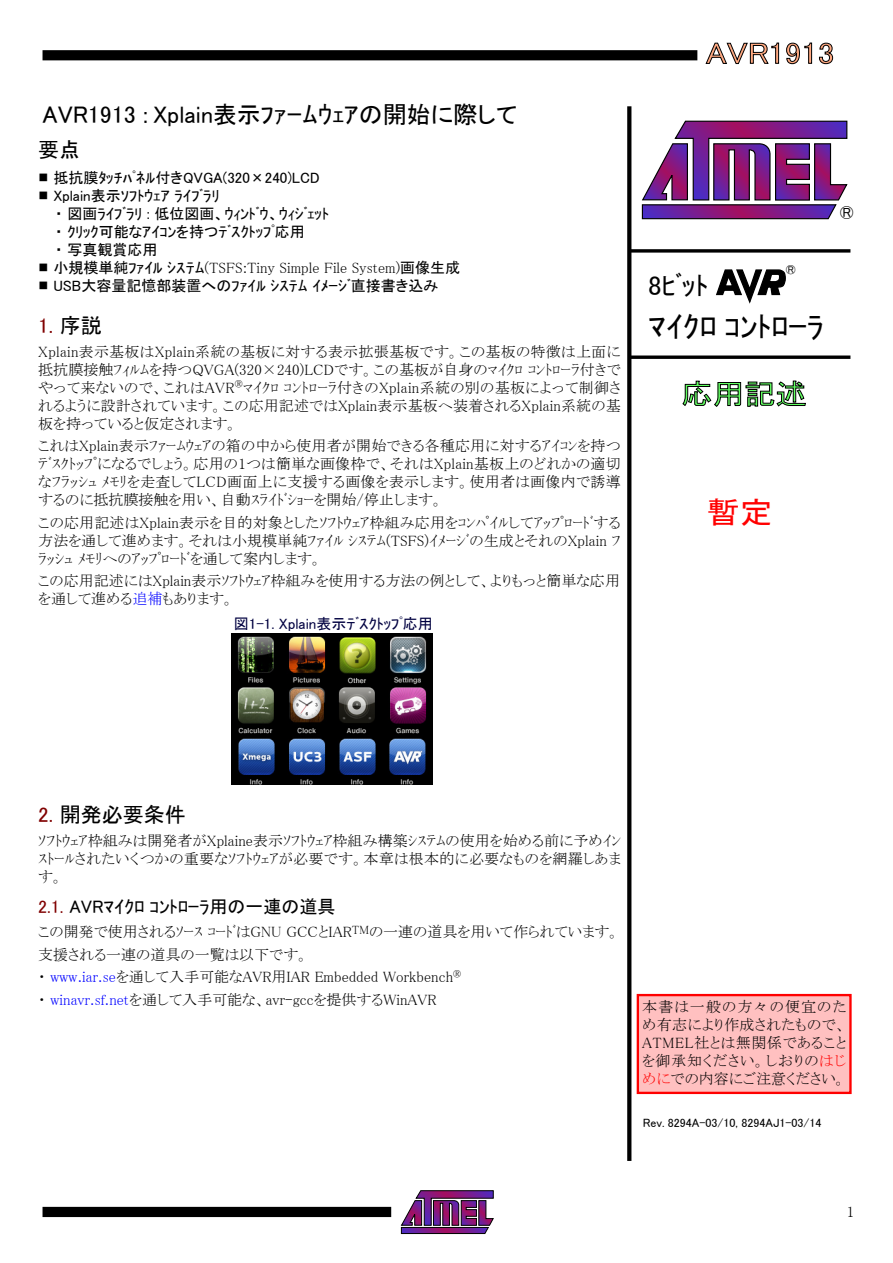
<style>
.page{position:relative;width:893px;height:1263px;background:#fff}
.page>*{position:absolute;margin:0;border:0;box-sizing:border-box;transform-origin:0 0}
.t1{font:30px "MS P Gothic";color:#000}
.t2{font:30px "MS P Gothic";color:#ffa880;scale:1.1 1}
.t3{font:30px "MS P Gothic";color:#f00;scale:1.1 1}
.t4{font:28.5px "MS P Gothic";color:#60ff60;scale:1.1 1}
.t5{font:27px "MS P Gothic";color:#000}
.t6{font:24px "MS P Gothic";color:#000}
.t7{font:21px "MS P Gothic";color:#000}
.t8{font:21px "MS P Gothic";color:#800000}
.t9{font:18px "MS P Gothic";color:#000}
.t10{font:15px/18px "MS P Mincho";color:#000;text-align:justify}
.t11{font:15px/18px "MS P Gothic";color:#000}
.t12{font:15px "MS P Gothic";color:#000040}
.t13{font:12px "MS P Gothic";color:#000}
.s1{font-size:10.5px}
.s2{font-family:"MS P Gothic";font-size:10.5px}
.s3{font-family:"MS P Gothic"}
.s4{color:#000}
.s5{color:#00f}
.s6{color:#800000}
.s7{color:#f00}
</style>
<div class="page">
<svg style="left:641px;top:120px;width:207px;height:100px"></svg>
<svg style="left:716px;top:269px;width:70px;height:35px"></svg>
<svg style="left:631px;top:355px;width:219px;height:4px"></svg>
<svg style="left:631px;top:249px;width:219px;height:4px"></svg>
<svg style="left:627px;top:106px;width:4px;height:1055px;background:#0e0e0e"></svg>
<svg style="left:682px;top:381px;width:124px;height:26px"></svg>
<svg style="left:401px;top:1190px;width:93px;height:44px"></svg>
<div style="left:43px;top:1207px;width:348px;height:10px;background:#000"></div>
<div style="left:43px;top:50px;width:654px;height:10px;background:#000"></div>
<svg style="left:706px;top:43px;width:73px;height:21px"></svg>
<svg style="left:786px;top:43px;width:26px;height:21px"></svg>
<svg style="left:819px;top:43px;width:14px;height:21px"></svg>
<div style="left:638px;top:995px;width:212px;height:98px;background:#ffc0c0"></div>
<div style="left:637px;top:994px;width:215px;height:100px;border:2px solid #f00"></div>
<img style="left:231px;top:634px;width:201px;height:150px">
<h3 class="t6" style="left:43px;top:103px;width:477px">AVR1913 : Xplain表示ﾌｧｰﾑｳｪｱの開始に際して</h3>
<h3 class="t7" style="left:38px;top:139px;width:43px">要点</h3>
<p class="t11" style="left:38px;top:168px;width:283px"><span class="s1">■</span> 抵抗膜ﾀｯﾁﾊﾟﾈﾙ付きQVGA(320×240)LCD</p>
<p class="t11" style="left:55px;top:186px;width:275px;text-indent:-17px"><span class="s1">■</span> Xplain表示ｿﾌﾄｳｪｱ ﾗｲﾌﾞﾗﾘ<br>・ 図画ﾗｲﾌﾞﾗﾘ : 低位図画、ｳｨﾝﾄﾞｳ、ｳｨｼﾞｪｯﾄ・ ｸﾘｯｸ可能なｱｲｺﾝを持つﾃﾞｽｸﾄｯﾌﾟ応用<br>・ 写真観賞応用</p>
<p class="t10" style="left:38px;top:258px;width:424px"><span class="s2">■</span> <span class="s3">小規模単純ﾌｧｲﾙ ｼｽﾃﾑ</span>(TSFS:Tiny Simple File System)<span class="s3">画像生成</span></p>
<p class="t11" style="left:38px;top:276px;width:402px"><span class="s1">■</span> USB大容量記憶部装置へのﾌｧｲﾙ ｼｽﾃﾑ ｲﾒｰｼﾞ直接書き込み</p>
<h3 class="t8" style="left:38px;top:315px;width:65px">1. <span class="s4">序説</span></h3>
<p class="t10" style="left:38px;top:342px;width:584px">Xplain表示基板はXplain系統の基板に対する表示拡張基板です。この基板の特徴は上面に抵抗膜接触ﾌｨﾙﾑを持つQVGA(320×240)LCDです。この基板が自身のﾏｲｸﾛ ｺﾝﾄﾛｰﾗ付きでやって来ないので、これはAVR<sup>®</sup>ﾏｲｸﾛ ｺﾝﾄﾛｰﾗ付きのXplain系統の別の基板によって制御されるように設計されています。この応用記述ではXplain表示基板へ装着されるXplain系統の基板を持っていると仮定されます。</p>
<p class="t10" style="left:38px;top:437px;width:584px">これはXplain表示ﾌｧｰﾑｳｪｱの箱の中から使用者が開始できる各種応用に対するｱｲｺﾝを持つﾃﾞｽｸﾄｯﾌﾟになるでしょう。応用の1つは簡単な画像枠で、それはXplain基板上のどれかの適切なﾌﾗｯｼｭ ﾒﾓﾘを走査してLCD画面上に支援する画像を表示します。使用者は画像内で誘導するのに抵抗膜接触を用い、自動ｽﾗｲﾄﾞｼｮｰを開始/停止します。</p>
<p class="t10" style="left:38px;top:513px;width:584px">この応用記述はXplain表示を目的対象としたｿﾌﾄｳｪｱ枠組み応用をｺﾝﾊﾟｲﾙしてｱｯﾌﾟﾛｰﾄﾞする方法を通して進めます。それは小規模単純ﾌｧｲﾙ ｼｽﾃﾑ(TSFS)ｲﾒｰｼﾞの生成とそれのXplain ﾌﾗｯｼｭ ﾒﾓﾘへのｱｯﾌﾟﾛｰﾄﾞを通して案内します。</p>
<p class="t10" style="left:38px;top:572px;width:583px">この応用記述にはXplain表示ｿﾌﾄｳｪｱ枠組みを使用する方法の例として、よりもっと簡単な応用を通して進める<span class="s5">追補</span>もあります。</p>
<p class="t12" style="left:234px;top:616px;width:201px">図1-1. Xplain表示ﾃﾞｽｸﾄｯﾌﾟ応用</p>
<h1 class="t2" style="left:706px;top:38px;width:118px">AVR1913</h1>
<h3 class="t7" style="left:840px;top:202px;width:16px">®</h3>
<p class="t11" style="left:786px;top:261px;width:12px">®</p>
<h3 class="t5" style="left:648px;top:271px;width:62px">8ﾋﾞｯﾄ</h3>
<h1 class="t1" style="left:648px;top:311px;width:177px">ﾏｲｸﾛ ｺﾝﾄﾛｰﾗ</h1>
<h2 class="t4" style="left:681px;top:379px;width:116px">応用記述</h2>
<h1 class="t3" style="left:707px;top:497px;width:61px">暫定</h1>
<h3 class="t7" style="left:38px;top:804px;width:149px"><span class="s6">2.</span> 開発必要条件</h3>
<p class="t10" style="left:38px;top:831px;width:584px">ｿﾌﾄｳｪｱ枠組みは開発者がXplaine表示ｿﾌﾄｳｪｱ枠組み構築ｼｽﾃﾑの使用を始める前に予めｲﾝｽﾄｰﾙされたいくつかの重要なｿﾌﾄｳｪｱが必要です。本章は根本的に必要なものを網羅しあます。</p>
<p class="t9" style="left:38px;top:898px;width:299px"><span class="s6">2.1.</span> AVRﾏｲｸﾛ ｺﾝﾄﾛｰﾗ用の一連の道具</p>
<p class="t10" style="left:38px;top:921px;width:583px;line-height:22.5px;text-align:left">この開発で使用されるｿｰｽ ｺｰﾄﾞはGNU GCCとIAR<sup>TM</sup>の一連の道具を用いて作られています。支援される一連の道具の一覧は以下です。<br>・ <span class="s5">www.iar.se</span>を通して入手可能なAVR用IAR Embedded Workbench<sup>®<br></sup>・ <span class="s5">winavr.sf.net</span>を通して入手可能な、avr-gccを提供するWinAVR</p>
<p class="t10" style="left:642px;top:998px;width:206px">本書は一般の方々の便宜のため有志により作成されたもので、ATMEL社とは無関係であることを御承知ください。しおりの<span class="s7">はじめに</span>での内容にご注意ください。</p>
<p class="t13" style="left:643px;top:1116px;width:180px">Rev. 8294A-03/10, 8294AJ1-03/14</p>
<p class="t10" style="left:847px;top:1202px;width:9px">1</p>
</div>
